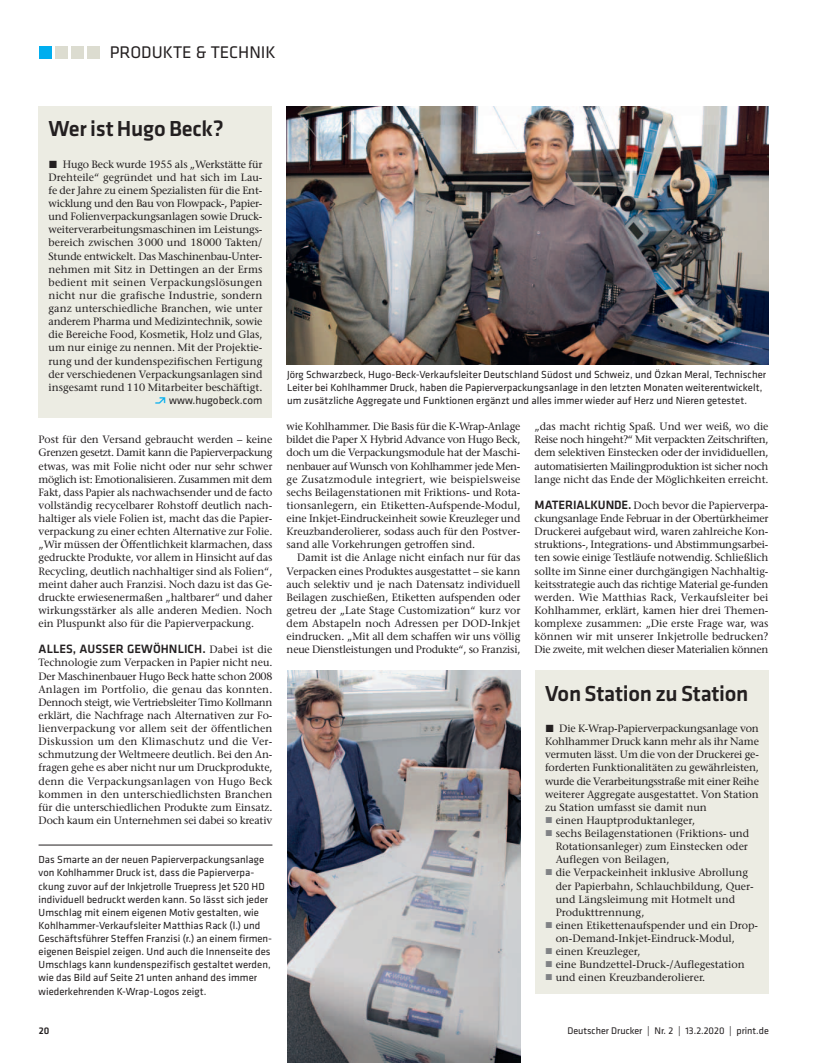
<style>
.page{position:relative;width:815px;height:1063px;background:#fff}
.page>*{position:absolute;margin:0;border:0;box-sizing:border-box;transform-origin:0 0}
.t1{font:500 22.5px "Klavika Basic";letter-spacing:-.01em;color:#231f20}
.t2{font:17.5px "Klavika Basic";color:#231f20}
.t3{font:500 12.5px "Klavika Basic";letter-spacing:.005em;color:#231f20}
.t4{font:11.25px "Klavika Basic";color:#231f20}
.t5{font:500 10.62px/13.1px "Stone Serif Std";color:#231f20;text-align:justify}
.t6{font:10.62px/13.1px "Klavika Basic";letter-spacing:.005em;color:#231f20}
.t7{font:500 10.62px "Stone Serif Std";letter-spacing:-.03em;color:#231f20}
.t8{font:10px "Klavika Basic";color:#231f20}
.t9{font:500 10px "Klavika Basic";color:#231f20}
.s1{font-family:"The Sans Extra Bold Expert";font-weight:400}
.s2{font-family:"Auto Scape";font-size:10.62px;color:#00aeef}
.s3{font-family:"Klavika Basic";font-size:12.5px}
.s4{font-family:"Stone Serif Std";font-size:10.62px}
.s5{font-family:"The Sans Extra Bold Expert";font-weight:400;font-size:8.75px;color:#808285}
</style>
<div class="page">
<div style="left:39px;top:46px;width:12px;height:12px;background:#00aeef"></div>
<div style="left:55px;top:46px;width:12px;height:12px;background:#dcdcd0"></div>
<div style="left:71px;top:46px;width:12px;height:12px;background:#dcdcd0"></div>
<div style="left:87px;top:46px;width:12px;height:12px;background:#dcdcd0"></div>
<img style="left:287px;top:106px;width:481px;height:259px">
<div style="left:39px;top:106px;width:233px;height:311px;background:#ecece3"></div>
<div style="left:535px;top:671px;width:234px;height:323px;background:#ecece3"></div>
<img style="left:287px;top:671px;width:234px;height:392px">
<hr style="left:39px;top:845px;width:233px;height:1px;background:#231f20">
<h2 class="t2" style="left:110px;top:46px;width:168px">PRODUKTE &amp; TECHNIK</h2>
<h1 class="t1" style="left:49px;top:120px;width:177px">Wer ist Hugo Beck?</h1>
<p class="t5" style="left:49px;top:159px;width:215px"><span class="s1">ó</span> Hugo Beck wurde 1955 als „Werkstätte für Drehteile“ gegründet und hat sich im Lau&shy;fe der Jahre zu einem Spezialisten für die Ent&shy;wicklung und den Bau von Flowpack-, Papier&shy;und Folienverpackungsanlagen sowie Druck&shy;weiterverarbeitungsmaschinen im Leistungs&shy;bereich zwischen 3000 und 18000 Takten/ Stunde entwickelt. Das Maschinenbau-Unter&shy;nehmen mit Sitz in Dettingen an der Erms bedient mit seinen Verpackungslösungen nicht nur die grafische Industrie, sondern ganz unterschiedliche Branchen, wie unter anderem Pharma und Medizintechnik, sowie die Bereiche Food, Kosmetik, Holz und Glas, um nur einige zu nennen. Mit der Projektie&shy;rung und der kundenspezifischen Fertigung der verschiedenen Verpackungsanlagen sind insgesamt rund 110 Mitarbeiter beschäftigt.</p>
<p class="t4" style="left:155px;top:396px;width:109px"><span class="s2">∂</span> www.hugobeck.com</p>
<p class="t6" style="left:287px;top:368px;width:481px">Jörg Schwarzbeck, Hugo-Beck-Verkaufsleiter Deutschland Südost und Schweiz, und Özkan Meral, Technischer<br>Leiter bei Kohlhammer Druck, haben die Papierverpackungsanlage in den letzten Monaten weiterentwickelt, um zusätzliche Aggregate und Funktionen ergänzt und alles immer wieder auf Herz und Nieren getestet.</p>
<p class="t5" style="left:287px;top:421px;width:235px">wie Kohlhammer. Die Basis für die K-Wrap-Anlage bildet die Paper X Hybrid Advance von Hugo Beck, doch um die Verpackungsmodule hat der Maschi&shy;nenbauer auf Wunsch von Kohlhammer jede Men&shy;ge Zusatzmodule integriert, wie beispielsweise sechs Beilagenstationen mit Friktions- und Rota&shy;tionsanlegern, ein Etiketten-Aufspende-Modul, eine Inkjet-Eindruckeinheit sowie Kreuzleger und Kreuzbanderolierer, sodass auch für den Postver&shy;sand alle Vorkehrungen getroffen sind.</p>
<p class="t5" style="left:287px;top:552px;width:235px;text-indent:11px">Damit ist die Anlage nicht einfach nur für das Verpacken eines Produktes ausgestattet – sie kann auch selektiv und je nach Datensatz individuell Beilagen zuschießen, Etiketten aufspenden oder getreu der „Late Stage Customization“ kurz vor dem Abstapeln noch Adressen per DOD-Inkjet eindrucken. „Mit all dem schaffen wir uns völlig neue Dienstleistungen und Produkte“, so Franzisi,</p>
<p class="t5" style="left:535px;top:421px;width:235px">„das macht richtig Spaß. Und wer weiß, wo die Reise noch hingeht?“ Mit verpackten Zeitschriften, dem selektiven Einstecken oder der invididuellen, automatisierten Mailingproduktion ist sicher noch lange nicht das Ende der Möglichkeiten erreicht.</p>
<p class="t5" style="left:535px;top:500px;width:235px"><span class="s3">MATERIALKUNDE.</span> Doch bevor die Papierverpa&shy;ckungsanlage Ende Februar in der Obertürkheimer Druckerei aufgebaut wird, waren zahlreiche Kon&shy;struktions-, Integrations- und Abstimmungsarbei&shy;ten sowie einige Testläufe notwendig. Schließlich sollte im Sinne einer durchgängigen Nachhaltig&shy;keitsstrategie auch das richtige Material ge-funden werden. Wie Matthias Rack, Verkaufsleiter bei Kohlhammer, erklärt, kamen hier drei Themen&shy;komplexe zusammen: „Die erste Frage war, was können wir mit unserer Inkjetrolle bedrucken?<br>Die zweite, mit welchen dieser Materialien können</p>
<p class="t5" style="left:39px;top:434px;width:235px">Post für den Versand gebraucht werden – keine Grenzen gesetzt. Damit kann die Papierverpackung etwas, was mit Folie nicht oder nur sehr schwer möglich ist: Emotionalisieren. Zusammen mit dem Fakt, dass Papier als nachwachsender und de facto vollständig recycelbarer Rohstoff deutlich nach&shy;haltiger als viele Folien ist, macht das die Papier&shy;verpackung zu einer echten Alternative zur Folie. „Wir müssen der Öffentlichkeit klarmachen, dass gedruckte Produkte, vor allem in Hinsicht auf das Recycling, deutlich nachhaltiger sind als Folien“, meint daher auch Franzisi. Noch dazu ist das Ge&shy;druckte erwiesenermaßen „haltbarer“ und daher wirkungsstärker als alle anderen Medien. Noch ein Pluspunkt also für die Papierverpackung.</p>
<p class="t3" style="left:39px;top:644px;width:235px">ALLES, AUSSER GEWÖHNLICH. <span class="s4">Dabei ist die</span></p>
<p class="t5" style="left:39px;top:657px;width:235px">Technologie zum Verpacken in Papier nicht neu.<br>Der Maschinenbauer Hugo Beck hatte schon 2008<br>Anlagen im Portfolio, die genau das konnten.<br>Dennoch steigt, wie Vertriebsleiter Timo Kollmann erklärt, die Nachfrage nach Alternativen zur Fo&shy;lienverpackung vor allem seit der öffentlichen Diskussion um den Klimaschutz und die Ver&shy;schmutzung der Weltmeere deutlich. Bei den An&shy;fragen gehe es aber nicht nur um Druckprodukte, denn die Verpackungsanlagen von Hugo Beck kommen in den unterschiedlichsten Branchen für die unterschiedlichen Produkte zum Einsatz.<br>Doch kaum ein Unternehmen sei dabei so kreativ</p>
<h1 class="t1" style="left:545px;top:685px;width:205px">Von Station zu Station</h1>
<p class="t5" style="left:545px;top:723px;width:215px"><span class="s1">ó</span> Die K-Wrap-Papierverpackungsanlage von</p>
<p class="t5" style="left:545px;top:736px;width:215px">Kohlhammer Druck kann mehr als ihr Name</p>
<p class="t5" style="left:545px;top:749px;width:215px">vermuten lässt. Um die von der Druckerei ge-</p>
<p class="t5" style="left:545px;top:762px;width:215px">forderten Funktionalitäten zu gewährleisten,</p>
<p class="t7" style="left:545px;top:777px;width:215px">wurde die Verarbeitungsstraße mit einer Reihe</p>
<p class="t5" style="left:545px;top:789px;width:215px">weiterer Aggregate ausgestattet. Von Station</p>
<p class="t5" style="left:545px;top:802px;width:163px">zu Station umfasst sie damit nun</p>
<p class="t5" style="left:545px;top:815px;width:152px"><span class="s5">ó</span> einen Hauptproduktanleger,</p>
<p class="t5" style="left:545px;top:828px;width:206px"><span class="s5">ó</span> sechs Beilagenstationen (Friktions- und</p>
<p class="t5" style="left:556px;top:841px;width:194px">Rotationsanleger) zum Einstecken oder</p>
<p class="t5" style="left:556px;top:854px;width:115px">Auflegen von Beilagen,</p>
<p class="t5" style="left:545px;top:867px;width:204px"><span class="s5">ó</span> die Verpackeinheit inklusive Abrollung</p>
<p class="t5" style="left:556px;top:880px;width:200px">der Papierbahn, Schlauchbildung, Quer-</p>
<p class="t5" style="left:556px;top:894px;width:181px">und Längsleimung mit Hotmelt und</p>
<p class="t5" style="left:556px;top:907px;width:90px">Produkttrennung,</p>
<p class="t5" style="left:545px;top:920px;width:215px"><span class="s5">ó</span> einen Etikettenaufspender und ein Drop-</p>
<p class="t5" style="left:556px;top:933px;width:181px">on-Demand-Inkjet-Eindruck-Modul,</p>
<p class="t5" style="left:545px;top:946px;width:97px"><span class="s5">ó</span> einen Kreuzleger,</p>
<p class="t5" style="left:545px;top:959px;width:201px"><span class="s5">ó</span> eine Bundzettel-Druck-/Auflegestation</p>
<p class="t5" style="left:545px;top:972px;width:162px"><span class="s5">ó</span> und einen Kreuzbanderolierer.</p>
<p class="t6" style="left:39px;top:854px;width:235px">Das Smarte an der neuen Papierverpackungsanlage von Kohlhammer Druck ist, dass die Papierverpa&shy;ckung zuvor auf der Inkjetrolle Truepress Jet 520 HD individuell bedruckt werden kann. So lässt sich jeder Umschlag mit einem eigenen Motiv gestalten, wie Kohlhammer-Verkaufsleiter Matthias Rack (l.) und Geschäftsführer Steffen Franzisi (r.) an einem firmen&shy;eigenen Beispiel zeigen. Und auch die Innenseite des Umschlags kann kundenspezifisch gestaltet werden, wie das Bild auf Seite 21 unten anhand des immer wiederkehrenden K-Wrap-Logos zeigt.</p>
<p class="t9" style="left:39px;top:1027px;width:12px">20</p>
<p class="t8" style="left:567px;top:1027px;width:203px">Deutscher Drucker | Nr. 2 | 13.2.2020 | print.de</p>
</div>
